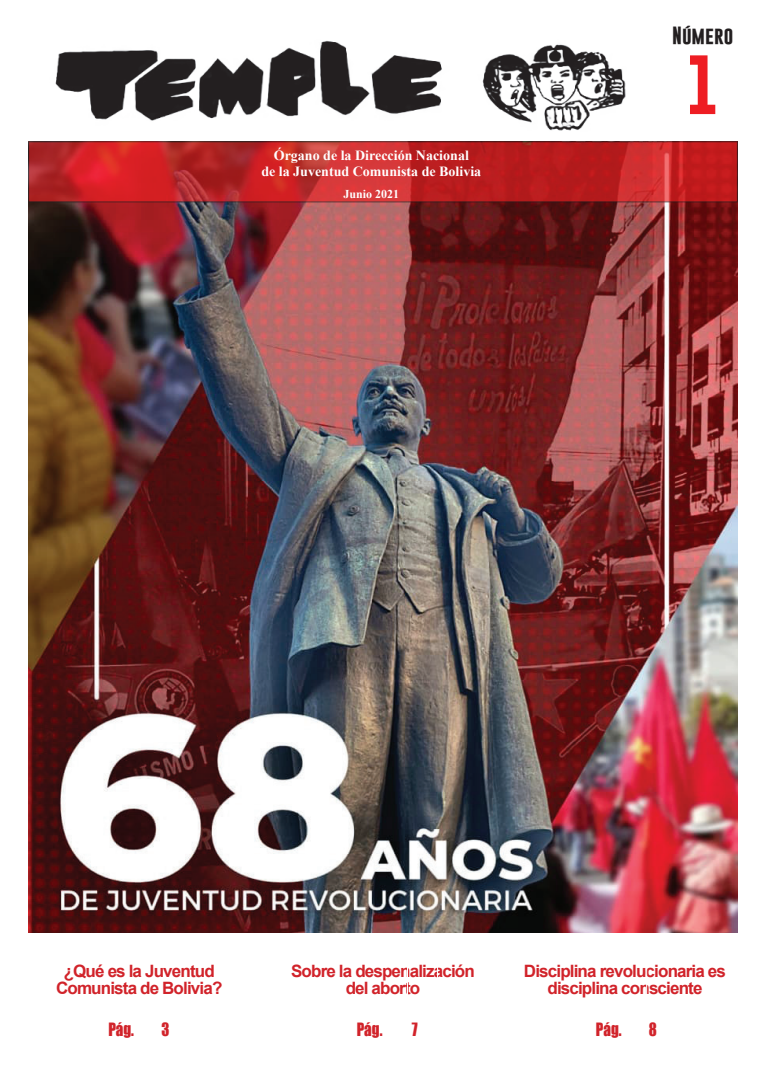
<style>
.page{position:relative;width:766px;height:1078px;background:#fff}
.page>*{position:absolute;margin:0;border:0;box-sizing:border-box;transform-origin:0 0}
.t1{font:700 60px "Gobold";color:#ee1d23}
.t2{font:700 18px "Gobold";letter-spacing:.01em;color:#231f20}
.t3{font:700 17px/17px "Arial";letter-spacing:-.05em;color:#d1232a;text-align:center}
.t4{font:16.8px "Impact";color:#d1232a;scale:.89 1}
.t5{font:700 14px/16.8px "Times New Roman";color:#fff;text-align:center}
.t6{font:700 12px "Times New Roman";color:#fff}
</style>
<div class="page">
<img style="left:55px;top:41px;width:571px;height:90px">
<img style="left:28px;top:202px;width:709px;height:729px">
<svg style="left:30px;top:143px;width:705px;height:57px;background:#c22526"></svg>
<div style="left:28px;top:141px;width:709px;height:61px;border:1px solid #231f20"></div>
<p class="t5" style="left:261px;top:146px;width:221px">Órgano de la Dirección Nacional<br>de la Juventud Comunista de Bolivia</p>
<p class="t6" style="left:343px;top:185px;width:57px">Junio 2021</p>
<p class="t2" style="left:672px;top:23px;width:63px">Número</p>
<h1 class="t1" style="left:686px;top:46px;width:34px">1</h1>
<p class="t3" style="left:56px;top:962px;width:168px">¿Qué es la Juventud<br>Comunista de Bolivia?</p>
<p class="t3" style="left:291px;top:962px;width:185px">Sobre la despenalización del aborto</p>
<p class="t3" style="left:524px;top:962px;width:203px">Disciplina revolucionaria es disciplina consciente</p>
<p class="t4" style="left:108px;top:1015px;width:30px">Pág.</p>
<p class="t4" style="left:161px;top:1015px;width:10px">3</p>
<p class="t4" style="left:356px;top:1015px;width:30px">Pág.</p>
<p class="t4" style="left:412px;top:1015px;width:8px">7</p>
<p class="t4" style="left:595px;top:1015px;width:30px">Pág.</p>
<p class="t4" style="left:648px;top:1015px;width:11px">8</p>
</div>
